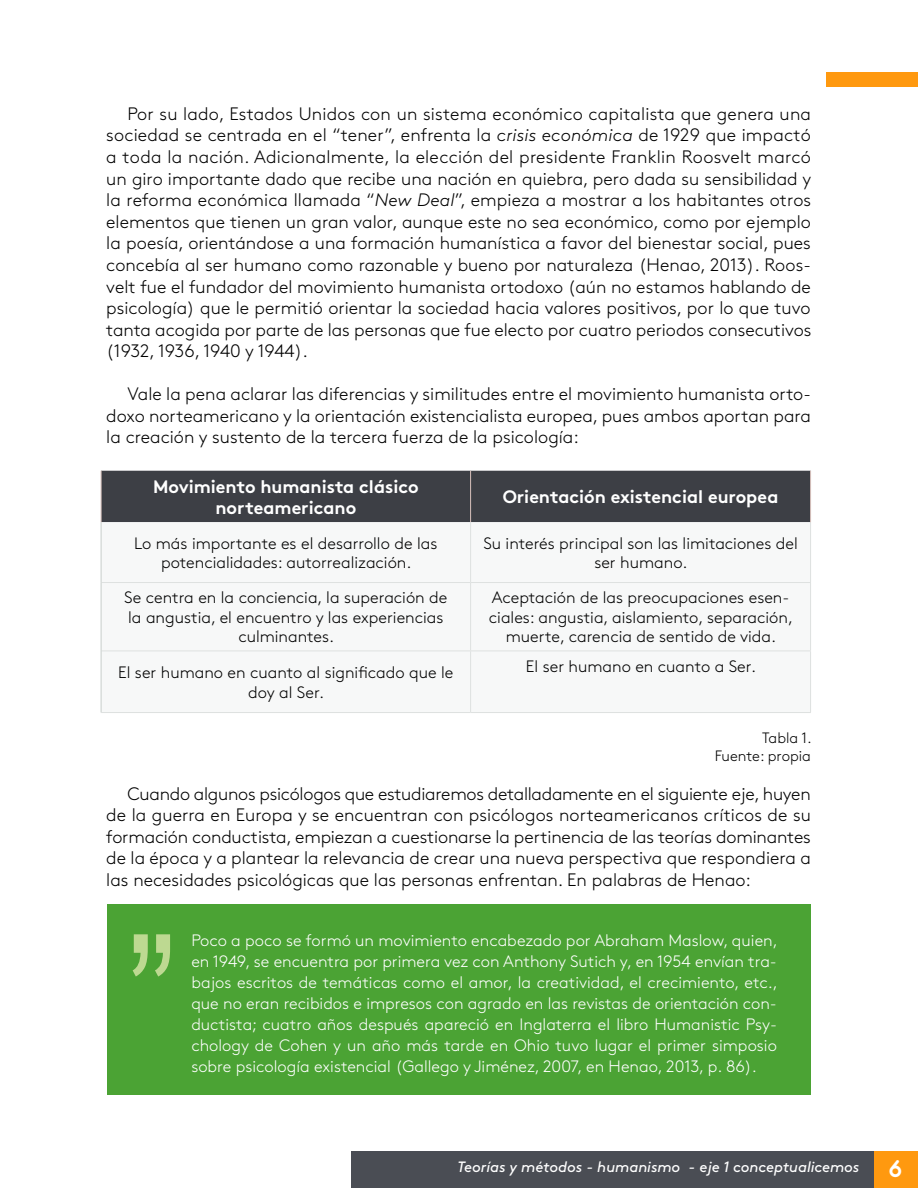
<style>
.page{position:relative;width:918px;height:1188px;background:#fff}
.page>*{position:absolute;margin:0;border:0;box-sizing:border-box;transform-origin:0 0}
.t1{font:180px "Arial Narrow";color:#bdd991}
.t2{font:300 18px/21.6px "Brown Std";color:#000;text-align:justify}
.t3{font:700 18px/21px "Brown Std";color:#fff;text-align:center}
.t4{font:300 16.5px/21px "Brown Std";color:#fff;text-align:justify}
.t5{font:300 16.5px/19.5px "Brown Std";color:#000;text-align:center}
.t6{font:italic 15px "Brown Std";letter-spacing:-.005em;color:#fff}
.t7{font:300 15px/18px "Brown Std";color:#000;text-align:right}
.s1{font-style:italic}
.s2{font-family:"Areandina Voz";font-style:normal;font-size:24px}
</style>
<div class="page">
<div style="left:826px;top:72px;width:92px;height:15px;background:#ff990f"></div>
<div style="left:873px;top:1151px;width:45px;height:37px;background:#ff990f"></div>
<div style="left:351px;top:1151px;width:522px;height:37px;background:#4a4d54"></div>
<div style="left:107px;top:904px;width:704px;height:191px;background:#4ba334"></div>
<div style="left:102px;top:471px;width:708px;height:51px;background:#3d3f45"></div>
<svg style="left:102px;top:522px;width:708px;height:190px"></svg>
<hr style="left:470px;top:471px;width:1px;height:51px;background:#d7c0bb">
<hr style="left:470px;top:522px;width:1px;height:60px;background:#dee1e0">
<hr style="left:101px;top:582px;width:370px;height:1px;background:#dee1e0">
<hr style="left:471px;top:582px;width:340px;height:1px;background:#dee1e0">
<hr style="left:470px;top:583px;width:1px;height:68px;background:#dee1e0">
<hr style="left:101px;top:651px;width:370px;height:1px;background:#dee1e0">
<hr style="left:471px;top:651px;width:340px;height:1px;background:#dee1e0">
<hr style="left:470px;top:651px;width:1px;height:61px;background:#dee1e0">
<hr style="left:101px;top:522px;width:1px;height:61px;background:#c8cecb">
<hr style="left:101px;top:583px;width:1px;height:68px;background:#c8cecb">
<hr style="left:101px;top:651px;width:1px;height:61px;background:#c8cecb">
<hr style="left:810px;top:522px;width:1px;height:60px;background:#dee1e0">
<hr style="left:810px;top:583px;width:1px;height:68px;background:#dee1e0">
<hr style="left:810px;top:651px;width:1px;height:61px;background:#dee1e0">
<hr style="left:101px;top:712px;width:370px;height:1px;background:#dee1e0">
<hr style="left:471px;top:712px;width:340px;height:1px;background:#dee1e0">
<hr style="left:101px;top:471px;width:1px;height:51px;background:#d7c0bb">
<hr style="left:810px;top:471px;width:1px;height:51px;background:#d7c0bb">
<p class="t2" style="left:106px;top:103px;width:707px;text-indent:21px">Por su lado, Estados Unidos con un sistema económico capitalista que genera una sociedad se centrada en el “tener”, enfrenta la <span class="s1">crisis económica</span> de 1929 que impactó a toda la nación. Adicionalmente, la elección del presidente Franklin Roosvelt marcó un giro importante dado que recibe una nación en quiebra, pero dada su sensibilidad y la reforma económica llamada “<span class="s1">New Deal</span>”, empieza a mostrar a los habitantes otros elementos que tienen un gran valor, aunque este no sea económico, como por ejemplo la poesía, orientándose a una formación humanística a favor del bienestar social, pues concebía al ser humano como razonable y bueno por naturaleza (Henao, 2013). Roos&shy;velt fue el fundador del movimiento humanista ortodoxo (aún no estamos hablando de psicología) que le permitió orientar la sociedad hacia valores positivos, por lo que tuvo tanta acogida por parte de las personas que fue electo por cuatro periodos consecutivos (1932, 1936, 1940 y 1944).</p>
<p class="t2" style="left:106px;top:384px;width:706px;text-indent:21px">Vale la pena aclarar las diferencias y similitudes entre el movimiento humanista orto&shy;doxo norteamericano y la orientación existencialista europea, pues ambos aportan para la creación y sustento de la tercera fuerza de la psicología:</p>
<p class="t3" style="left:153px;top:476px;width:267px">Movimiento humanista clásico norteamericano</p>
<p class="t3" style="left:503px;top:486px;width:277px">Orientación existencial europea</p>
<p class="t5" style="left:134px;top:534px;width:305px">Lo más importante es el desarrollo de las potencialidades: autorrealización.</p>
<p class="t5" style="left:483px;top:534px;width:316px">Su interés principal son las limitaciones del ser humano.</p>
<p class="t5" style="left:124px;top:588px;width:325px">Se centra en la conciencia, la superación de la angustia, el encuentro y las experiencias culminantes.</p>
<p class="t5" style="left:489px;top:588px;width:306px">Aceptación de las preocupaciones esen&shy;ciales: angustia, aislamiento, separación, muerte, carencia de sentido de vida.</p>
<p class="t5" style="left:118px;top:663px;width:337px">El ser humano en cuanto al significado que le doy al Ser.</p>
<p class="t5" style="left:526px;top:657px;width:228px">El ser humano en cuanto a Ser.</p>
<p class="t7" style="left:715px;top:729px;width:98px">Tabla 1.<br>Fuente: propia</p>
<p class="t2" style="left:106px;top:783px;width:706px;text-indent:21px">Cuando algunos psicólogos que estudiaremos detalladamente en el siguiente eje, huyen de la guerra en Europa y se encuentran con psicólogos norteamericanos críticos de su formación conductista, empiezan a cuestionarse la pertinencia de las teorías dominantes de la época y a plantear la relevancia de crear una nueva perspectiva que respondiera a las necesidades psicológicas que las personas enfrentan. En palabras de Henao:</p>
<h1 class="t1" style="left:128px;top:868px;width:51px">”</h1>
<p class="t4" style="left:191px;top:930px;width:588px">Poco a poco se formó un movimiento encabezado por Abraham Maslow, quien, en 1949, se encuentra por primera vez con Anthony Sutich y, en 1954 envían tra&shy;bajos escritos de temáticas como el amor, la creatividad, el crecimiento, etc. , que no eran recibidos e impresos con agrado en las revistas de orientación con&shy;ductista; cuatro años después apareció en Inglaterra el libro Humanistic Psy&shy;chology de Cohen y un año más tarde en Ohio tuvo lugar el primer simposio sobre psicología existencial (Gallego y Jiménez, 2007, en Henao, 2013, p. 86).</p>
<p class="t6" style="left:458px;top:1158px;width:446px">Teorías y métodos - humanismo - eje 1 conceptualicemos <span class="s2">6</span></p>
</div>
